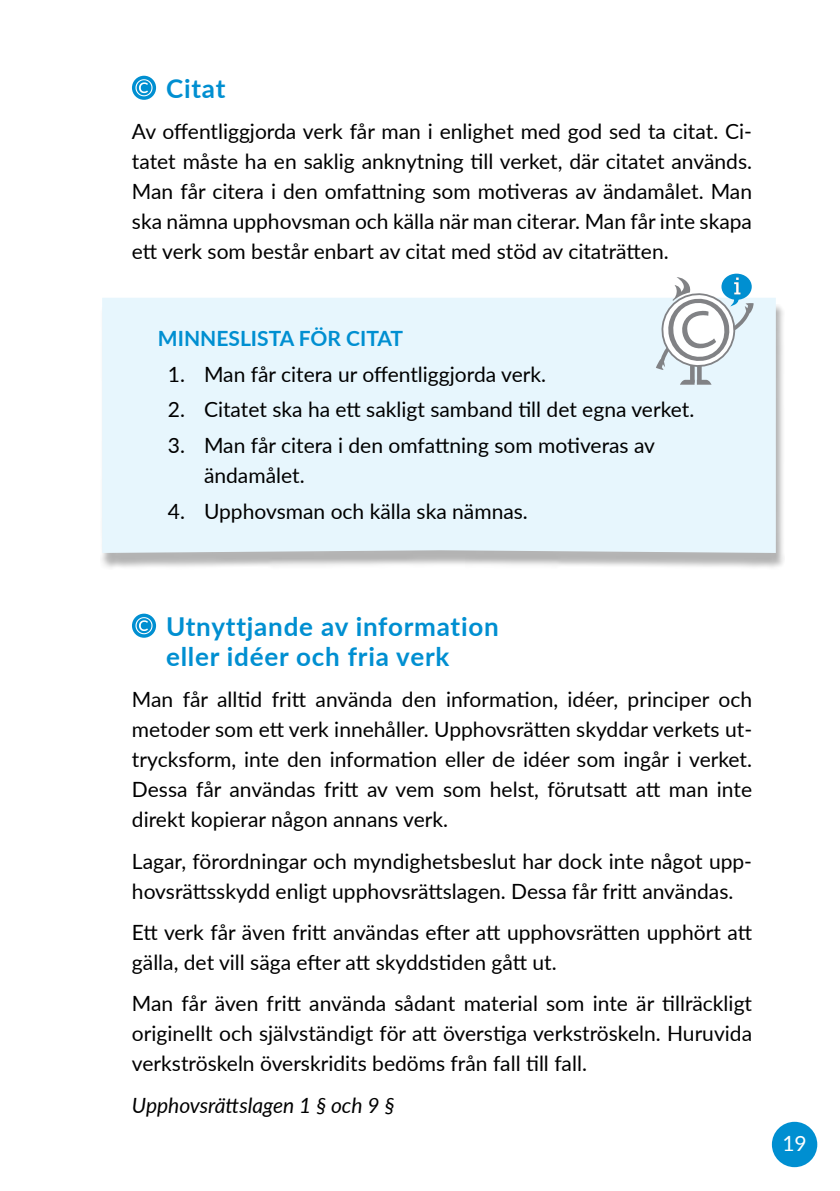
<style>
.page{position:relative;width:840px;height:1191px;background:#fff}
.page>*{position:absolute;margin:0;border:0;box-sizing:border-box;transform-origin:0 0}
.t1{font:700 26px/30px "Lato";letter-spacing:.03em;color:#008fd1}
.t2{font:21px/30px "Lato";color:#000;text-align:justify}
.t3{font:italic 21px "Lato";color:#000}
.t4{font:700 21px "Lato";color:#008fd1}
.t5{font:21px "Lato";color:#fff}
</style>
<div class="page">
<div style="left:100px;top:304px;width:684px;height:265px;background:#000;opacity:.3"></div>
<div style="left:102px;top:298px;width:673px;height:255px;background:#e7f6fd"></div>
<svg style="left:132px;top:76px;width:24px;height:24px"></svg>
<svg style="left:135px;top:79px;width:17px;height:17px"></svg>
<svg style="left:132px;top:613px;width:24px;height:25px"></svg>
<svg style="left:135px;top:617px;width:17px;height:17px"></svg>
<div style="left:689px;top:365px;width:5px;height:18px;background:#818285"></div>
<svg style="left:679px;top:380px;width:32px;height:5px"></svg>
<div style="left:696px;top:365px;width:5px;height:18px;background:#818285"></div>
<div style="left:721px;top:274px;width:30px;height:26px;background:#008fd1;border-radius:50%"></div>
<svg style="left:655px;top:277px;width:98px;height:93px"></svg>
<div style="left:771px;top:1121px;width:45px;height:46px;background:#008fd1;border-radius:50%"></div>
<p class="t1" style="left:166px;top:72px;width:61px">Citat</p>
<p class="t2" style="left:132px;top:116px;width:621px">Av offentliggjorda verk får man i enlighet med god sed ta citat. Ci&shy;tatet måste ha en saklig anknytning till verket, där citatet används.<br>Man får citera i den omfattning som motiveras av ändamålet. Man ska nämna upphovsman och källa när man citerar. Man får inte skapa ett verk som består enbart av citat med stöd av citaträtten.</p>
<p class="t4" style="left:158px;top:323px;width:247px">MINNESLISTA FÖR CITAT</p>
<p class="t2" style="left:168px;top:358px;width:379px">1. Man får citera ur offentliggjorda verk.</p>
<p class="t2" style="left:168px;top:394px;width:527px">2. Citatet ska ha ett sakligt samband till det egna verket.</p>
<p class="t2" style="left:204px;top:429px;width:452px;text-indent:-36px">3. Man får citera i den omfattning som motiveras av ändamålet.</p>
<p class="t2" style="left:168px;top:495px;width:361px">4. Upphovsman och källa ska nämnas.</p>
<p class="t1" style="left:166px;top:610px;width:334px">Utnyttjande av information eller idéer och fria verk</p>
<p class="t2" style="left:132px;top:683px;width:621px">Man får alltid fritt använda den information, idéer, principer och metoder som ett verk innehåller. Upphovsrätten skyddar verkets ut&shy;trycksform, inte den information eller de idéer som ingår i verket.<br>Dessa får användas fritt av vem som helst, förutsatt att man inte direkt kopierar någon annans verk.</p>
<p class="t2" style="left:132px;top:845px;width:621px">Lagar, förordningar och myndighetsbeslut har dock inte något upp&shy;hovsrättsskydd enligt upphovsrättslagen. Dessa får fritt användas.</p>
<p class="t2" style="left:132px;top:916px;width:621px">Ett verk får även fritt användas efter att upphovsrätten upphört att gälla, det vill säga efter att skyddstiden gått ut.</p>
<p class="t2" style="left:132px;top:987px;width:621px">Man får även fritt använda sådant material som inte är tillräckligt originellt och självständigt för att överstiga verkströskeln. Huruvida verkströskeln överskridits bedöms från fall till fall.</p>
<p class="t3" style="left:132px;top:1090px;width:264px">Upphovsrättslagen 1 § och 9 §</p>
<p class="t5" style="left:782px;top:1128px;width:26px">19</p>
</div>
